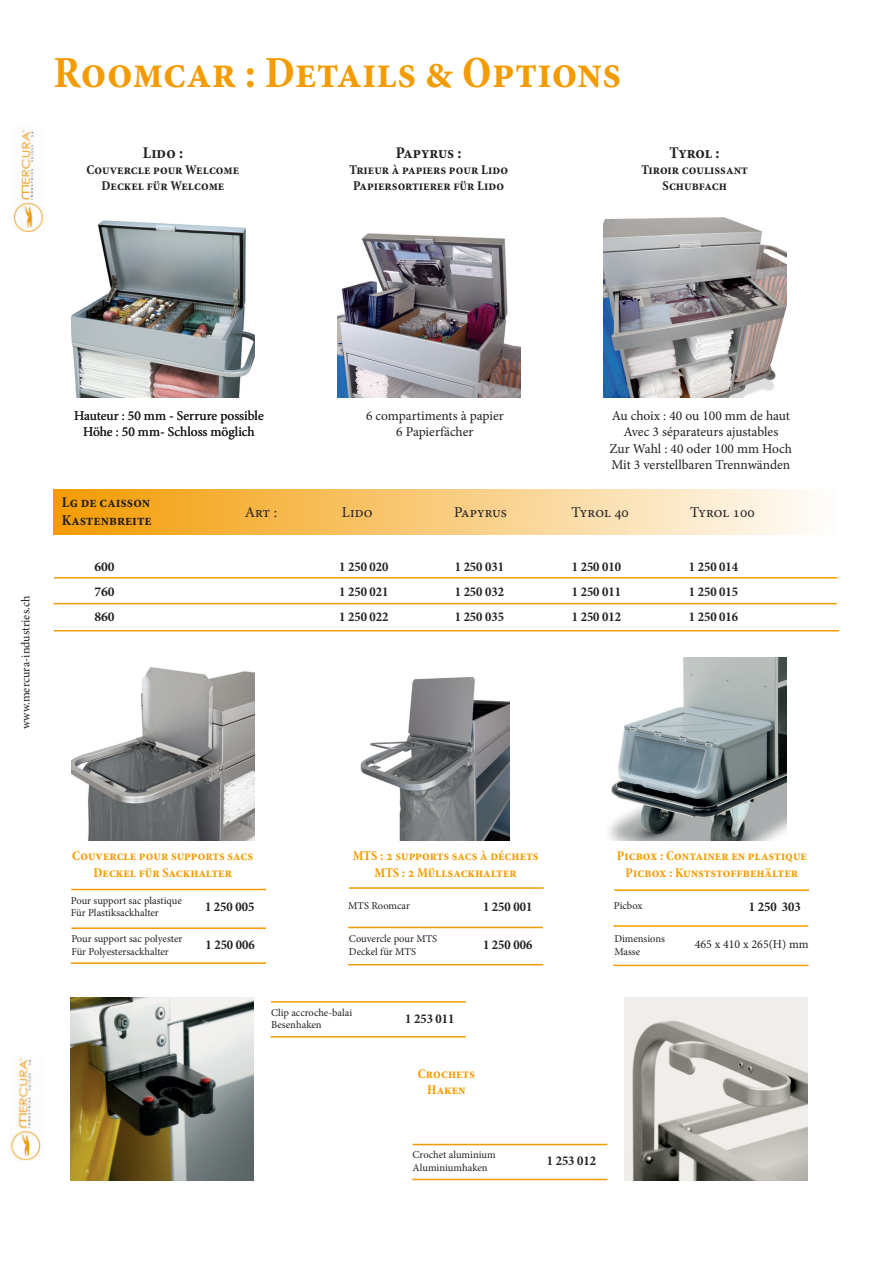
<style>
.page{position:relative;width:893px;height:1263px;background:#fff}
.page>*{position:absolute;margin:0;border:0;box-sizing:border-box;transform-origin:0 0}
.t1{font:700 condensed 45px "Minion Pro";color:#f49b00}
.t2{font:700 condensed 16.5px "Minion Pro";color:#231f20}
.t3{font:15px "Minion Pro";color:#231f20}
.t4{font:700 condensed 15px "Minion Pro";color:#231f20}
.t5{font:700 condensed 13.5px "Minion Pro";color:#231f20}
.t6{font:13.5px "Minion Pro";letter-spacing:-.005em;color:#231f20}
.t7{font:700 condensed 13.5px "Minion Pro";color:#f49b00}
.t8{font:700 13.5px "Minion Pro";color:#231f20}
.t9{font:12px "Minion Pro";color:#231f20}
.t10{font:10.5px "Minion Pro";letter-spacing:-.005em;color:#231f20}
</style>
<div class="page">
<img style="left:11px;top:1058px;width:30px;height:103px">
<img style="left:13px;top:129px;width:31px;height:103px">
<img style="left:71px;top:220px;width:183px;height:177px">
<img style="left:337px;top:233px;width:183px;height:164px">
<img style="left:603px;top:217px;width:183px;height:180px">
<div style="left:53px;top:489px;width:785px;height:46px;background:linear-gradient(to right,#f49b01,#fefefd)"></div>
<hr style="left:53px;top:603px;width:784px;height:1px;background:#f49b00">
<hr style="left:54px;top:577px;width:783px;height:1px;background:#f49b00">
<hr style="left:54px;top:630px;width:785px;height:1px;background:#f49b00">
<img style="left:609px;top:658px;width:177px;height:183px">
<img style="left:360px;top:676px;width:150px;height:165px">
<img style="left:71px;top:997px;width:183px;height:183px">
<img style="left:625px;top:997px;width:182px;height:183px">
<img style="left:71px;top:667px;width:183px;height:174px">
<hr style="left:71px;top:927px;width:195px;height:2px;background:#f49b00">
<hr style="left:71px;top:889px;width:195px;height:1px;background:#f49b00">
<hr style="left:71px;top:962px;width:195px;height:2px;background:#f49b00">
<hr style="left:348px;top:927px;width:195px;height:1px;background:#f49b00">
<hr style="left:349px;top:887px;width:195px;height:2px;background:#f49b00">
<hr style="left:348px;top:964px;width:195px;height:1px;background:#f49b00">
<hr style="left:613px;top:925px;width:195px;height:2px;background:#f49b00">
<hr style="left:614px;top:889px;width:195px;height:2px;background:#f49b00">
<hr style="left:613px;top:965px;width:195px;height:1px;background:#f49b00">
<hr style="left:271px;top:1001px;width:195px;height:1px;background:#f49b00">
<hr style="left:271px;top:1036px;width:195px;height:1px;background:#f49b00">
<hr style="left:413px;top:1144px;width:194px;height:1px;background:#f49b00">
<hr style="left:412px;top:1179px;width:195px;height:1px;background:#f49b00">
<p class="t1" style="left:53px;top:41px;width:569px">Roomcar : Details &amp; Options</p>
<p class="t2" style="left:143px;top:141px;width:42px">Lido :</p>
<p class="t5" style="left:87px;top:160px;width:154px">Couvercle pour Welcome</p>
<p class="t5" style="left:101px;top:177px;width:124px">Deckel für Welcome</p>
<p class="t2" style="left:396px;top:141px;width:67px">Papyrus :</p>
<p class="t5" style="left:349px;top:160px;width:160px">Trieur à papiers pour Lido</p>
<p class="t5" style="left:353px;top:177px;width:152px">Papiersortierer für Lido</p>
<p class="t2" style="left:670px;top:141px;width:52px">Tyrol :</p>
<p class="t5" style="left:641px;top:160px;width:108px">Tiroir coulissant</p>
<p class="t5" style="left:662px;top:177px;width:66px">Schubfach</p>
<p class="t9" style="left:18px;top:729px;width:135px;rotate:-90deg">www.mercura-industries.ch</p>
<p class="t6" style="left:74px;top:407px;width:191px">Hauteur : 50 mm - Serrure possible</p>
<p class="t6" style="left:83px;top:423px;width:173px">Höhe : 50 mm- Schloss möglich</p>
<p class="t6" style="left:366px;top:407px;width:139px">6 compartiments à papier</p>
<p class="t6" style="left:396px;top:423px;width:79px">6 Papierfächer</p>
<p class="t6" style="left:612px;top:407px;width:180px">Au choix : 40 ou 100 mm de haut</p>
<p class="t6" style="left:623px;top:423px;width:156px">Avec 3 séparateurs ajustables</p>
<p class="t6" style="left:610px;top:439px;width:184px">Zur Wahl : 40 oder 100 mm Hoch</p>
<p class="t6" style="left:611px;top:455px;width:180px">Mit 3 verstellbaren Trennwänden</p>
<p class="t4" style="left:62px;top:492px;width:90px">Lg de caisson</p>
<p class="t4" style="left:62px;top:510px;width:92px">Kastenbreite</p>
<p class="t8" style="left:94px;top:557px;width:22px">600</p>
<p class="t8" style="left:94px;top:582px;width:22px">760</p>
<p class="t8" style="left:94px;top:607px;width:22px">860</p>
<p class="t3" style="left:245px;top:502px;width:34px">Art :</p>
<p class="t3" style="left:342px;top:502px;width:32px">Lido</p>
<p class="t3" style="left:454px;top:502px;width:54px">Papyrus</p>
<p class="t3" style="left:572px;top:502px;width:59px">Tyrol 40</p>
<p class="t3" style="left:690px;top:502px;width:66px">Tyrol 100</p>
<p class="t5" style="left:339px;top:558px;width:51px">1 250 020</p>
<p class="t5" style="left:339px;top:583px;width:51px">1 250 021</p>
<p class="t5" style="left:339px;top:608px;width:51px">1 250 022</p>
<p class="t5" style="left:455px;top:558px;width:51px">1 250 031</p>
<p class="t5" style="left:455px;top:583px;width:51px">1 250 032</p>
<p class="t5" style="left:455px;top:608px;width:51px">1 250 035</p>
<p class="t5" style="left:572px;top:558px;width:51px">1 250 010</p>
<p class="t5" style="left:572px;top:583px;width:51px">1 250 011</p>
<p class="t5" style="left:572px;top:608px;width:51px">1 250 012</p>
<p class="t5" style="left:689px;top:558px;width:51px">1 250 014</p>
<p class="t5" style="left:689px;top:583px;width:51px">1 250 015</p>
<p class="t5" style="left:689px;top:608px;width:51px">1 250 016</p>
<p class="t7" style="left:72px;top:847px;width:182px">Couvercle pour supports sacs</p>
<p class="t7" style="left:93px;top:863px;width:140px">Deckel für Sackhalter</p>
<p class="t7" style="left:353px;top:847px;width:187px">MTS : 2 supports sacs à déchets</p>
<p class="t7" style="left:374px;top:863px;width:144px">MTS : 2 Müllsackhalter</p>
<p class="t7" style="left:617px;top:847px;width:192px">Picbox : Container en plastique</p>
<p class="t7" style="left:626px;top:863px;width:174px">Picbox : Kunststoffbehälter</p>
<p class="t10" style="left:71px;top:893px;width:112px">Pour support sac plastique</p>
<p class="t10" style="left:71px;top:906px;width:89px">Für Plastiksackhalter</p>
<p class="t10" style="left:71px;top:931px;width:113px">Pour support sac polyester</p>
<p class="t10" style="left:71px;top:944px;width:99px">Für Polyestersackhalter</p>
<p class="t5" style="left:205px;top:897px;width:51px">1 250 005</p>
<p class="t5" style="left:205px;top:935px;width:51px">1 250 006</p>
<p class="t10" style="left:348px;top:898px;width:63px">MTS Roomcar</p>
<p class="t5" style="left:483px;top:897px;width:51px">1 250 001</p>
<p class="t10" style="left:349px;top:931px;width:90px">Couvercle pour MTS</p>
<p class="t10" style="left:349px;top:944px;width:69px">Deckel für MTS</p>
<p class="t5" style="left:483px;top:935px;width:51px">1 250 006</p>
<p class="t10" style="left:614px;top:898px;width:30px">Picbox</p>
<p class="t5" style="left:749px;top:897px;width:53px">1 250 303</p>
<p class="t10" style="left:614px;top:931px;width:52px">Dimensions</p>
<p class="t10" style="left:614px;top:944px;width:27px">Masse</p>
<p class="t9" style="left:695px;top:936px;width:115px">465 x 410 x 265(H) mm</p>
<p class="t10" style="left:271px;top:1005px;width:83px">Clip accroche-balai</p>
<p class="t10" style="left:271px;top:1018px;width:52px">Besenhaken</p>
<p class="t5" style="left:405px;top:1009px;width:51px">1 253 011</p>
<p class="t7" style="left:418px;top:1064px;width:59px">Crochets</p>
<p class="t7" style="left:427px;top:1080px;width:40px">Haken</p>
<p class="t10" style="left:413px;top:1148px;width:84px">Crochet aluminium</p>
<p class="t10" style="left:413px;top:1160px;width:77px">Aluminiumhaken</p>
<p class="t5" style="left:547px;top:1152px;width:51px">1 253 012</p>
</div>
